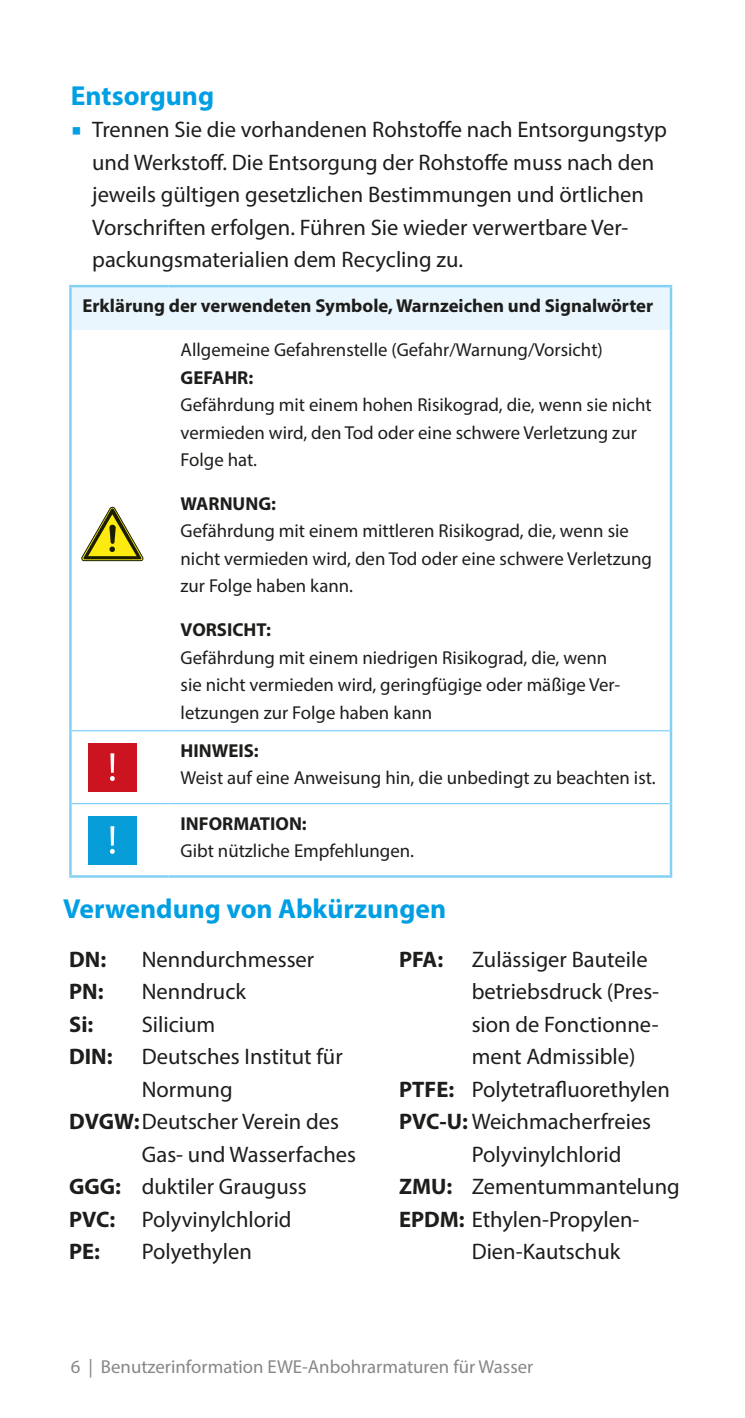
<style>
.page{position:relative;width:745px;height:1418px;background:#fff}
.page>*{position:absolute;margin:0;border:0;box-sizing:border-box;transform-origin:0 0}
.HL2_11_13pt{font:700 27.5px "Myriad Pro";color:#009fe3}
.Fließtext_9_13pt{font:22.5px/32.5px "Myriad Pro";color:#1d1d1b}
.Fließtext_9_13pt-2{font:700 22.5px "Myriad Pro";color:#1d1d1b}
.Tabelle_Copy_7_5_11p{font:18.75px/27.5px "Myriad Pro";color:#1d1d1b}
.Tabelle_Kopf_7_5_11p{font:700 18.75px "Myriad Pro";color:#1d1d1b}
.t1{font:18.75px "Myriad Pro";color:#878787}
.Tabelle_Copy_7_5_11p-2{font:700 18.75px "Myriad Pro";color:#1d1d1b}
.s1{font-weight:700}
</style>
<div class="page">
<div style="left:70px;top:286px;width:600px;height:44px;background:#eaf6fe"></div>
<hr style="left:69px;top:285px;width:99px;height:2px;background:#83d0f5">
<hr style="left:69px;top:287px;width:3px;height:43px;background:#83d0f5">
<hr style="left:168px;top:285px;width:503px;height:2px;background:#83d0f5">
<hr style="left:669px;top:287px;width:2px;height:43px;background:#83d0f5">
<hr style="left:69px;top:330px;width:3px;height:400px;background:#83d0f5">
<hr style="left:669px;top:330px;width:2px;height:400px;background:#83d0f5">
<hr style="left:69px;top:730px;width:3px;height:73px;background:#83d0f5">
<hr style="left:669px;top:730px;width:2px;height:73px;background:#83d0f5">
<hr style="left:69px;top:803px;width:3px;height:72px;background:#83d0f5">
<hr style="left:669px;top:803px;width:2px;height:72px;background:#83d0f5">
<hr style="left:69px;top:875px;width:99px;height:2px;background:#83d0f5">
<hr style="left:168px;top:875px;width:503px;height:2px;background:#83d0f5">
<hr style="left:72px;top:730px;width:96px;height:1px;background:#83d0f5">
<hr style="left:168px;top:730px;width:501px;height:1px;background:#83d0f5">
<hr style="left:72px;top:803px;width:96px;height:1px;background:#83d0f5">
<hr style="left:168px;top:803px;width:501px;height:1px;background:#83d0f5">
<svg style="left:81px;top:506px;width:62px;height:55px"></svg>
<div style="left:88px;top:742px;width:49px;height:49px;background:#cc1421"></div>
<svg style="left:110px;top:753px;width:4px;height:19px"></svg>
<svg style="left:110px;top:776px;width:5px;height:5px"></svg>
<div style="left:88px;top:815px;width:49px;height:49px;background:#069dd9"></div>
<svg style="left:110px;top:826px;width:4px;height:19px"></svg>
<svg style="left:110px;top:848px;width:5px;height:6px"></svg>
<p class="HL2_11_13pt" style="left:71px;top:78px;width:145px">Entsorgung</p>
<p class="Fließtext_9_13pt" style="left:92px;top:113px;width:576px">Trennen Sie die vorhandenen Rohstoffe nach Entsorgungstyp und Werkstoff. Die Entsorgung der Rohstoffe muss nach den jeweils gültigen gesetzlichen Bestimmungen und örtlichen Vorschriften erfolgen. Führen Sie wieder verwertbare Ver&shy;packungsmaterialien dem Recycling zu.</p>
<p class="Tabelle_Kopf_7_5_11p" style="left:82px;top:294px;width:572px">Erklärung der verwendeten Symbole, Warnzeichen und Signalwörter</p>
<p class="Tabelle_Copy_7_5_11p" style="left:180px;top:336px;width:423px">Allgemeine Gefahrenstelle (Gefahr/Warnung/Vorsicht)</p>
<p class="Tabelle_Copy_7_5_11p-2" style="left:180px;top:365px;width:74px">GEFAHR:</p>
<p class="Tabelle_Copy_7_5_11p" style="left:180px;top:391px;width:472px">Gefährdung mit einem hohen Risikograd, die, wenn sie nicht vermieden wird, den Tod oder eine schwere Verletzung zur<br>Folge hat.</p>
<p class="Tabelle_Copy_7_5_11p-2" style="left:180px;top:491px;width:97px">WARNUNG:</p>
<p class="Tabelle_Copy_7_5_11p" style="left:180px;top:517px;width:472px">Gefährdung mit einem mittleren Risikograd, die, wenn sie nicht vermieden wird, den Tod oder eine schwere Verletzung zur Folge haben kann.</p>
<p class="Tabelle_Copy_7_5_11p-2" style="left:180px;top:617px;width:92px">VORSICHT:</p>
<p class="Tabelle_Copy_7_5_11p" style="left:180px;top:643px;width:441px">Gefährdung mit einem niedrigen Risikograd, die, wenn sie nicht vermieden wird, geringfügige oder mäßige Ver&shy;letzungen zur Folge haben kann</p>
<p class="Tabelle_Copy_7_5_11p-2" style="left:180px;top:738px;width:80px">HINWEIS:</p>
<p class="Tabelle_Copy_7_5_11p" style="left:180px;top:764px;width:476px">Weist auf eine Anweisung hin, die unbedingt zu beachten ist.</p>
<p class="Tabelle_Copy_7_5_11p-2" style="left:180px;top:811px;width:128px">INFORMATION:</p>
<p class="Tabelle_Copy_7_5_11p" style="left:180px;top:837px;width:235px">Gibt nützliche Empfehlungen.</p>
<p class="HL2_11_13pt" style="left:63px;top:890px;width:384px">Verwendung von Abkürzungen</p>
<p class="Fließtext_9_13pt-2" style="left:69px;top:944px;width:39px">DN:</p>
<p class="Fließtext_9_13pt" style="left:142px;top:942px;width:174px">Nenndurchmesser</p>
<p class="Fließtext_9_13pt-2" style="left:69px;top:976px;width:36px">PN:</p>
<p class="Fließtext_9_13pt" style="left:142px;top:974px;width:106px">Nenndruck</p>
<p class="Fließtext_9_13pt-2" style="left:69px;top:1009px;width:26px">Si:</p>
<p class="Fließtext_9_13pt" style="left:142px;top:1007px;width:75px">Silicium</p>
<p class="Fließtext_9_13pt-2" style="left:69px;top:1041px;width:45px">DIN:</p>
<p class="Fließtext_9_13pt" style="left:142px;top:1039px;width:202px">Deutsches Institut für<br>Normung</p>
<p class="Fließtext_9_13pt" style="left:142px;top:1104px;width:216px;text-indent:-72px"><span class="s1">DVGW:</span>Deutscher Verein des<br>Gas- und Wasserfaches</p>
<p class="Fließtext_9_13pt" style="left:69px;top:1169px;width:239px"><span class="s1">GGG:</span> duktiler Grauguss</p>
<p class="Fließtext_9_13pt" style="left:69px;top:1202px;width:224px"><span class="s1">PVC:</span> Polyvinylchlorid</p>
<p class="Fließtext_9_13pt-2" style="left:69px;top:1236px;width:32px">PE:</p>
<p class="Fließtext_9_13pt" style="left:142px;top:1234px;width:112px">Polyethylen</p>
<p class="Fließtext_9_13pt-2" style="left:399px;top:944px;width:46px">PFA:</p>
<p class="Fließtext_9_13pt" style="left:471px;top:942px;width:189px">Zulässiger Bauteile betriebsdruck (Pres&shy;sion de Fonctionne&shy;ment Admissible)</p>
<p class="Fließtext_9_13pt" style="left:399px;top:1072px;width:272px"><span class="s1">PTFE:</span> Polytetrafluorethylen</p>
<p class="Fließtext_9_13pt" style="left:471px;top:1104px;width:181px;text-indent:-72px"><span class="s1">PVC-U:</span> Weichmacherfreies<br>Polyvinylchlorid</p>
<p class="Fließtext_9_13pt" style="left:399px;top:1169px;width:282px"><span class="s1">ZMU:</span> Zementummantelung</p>
<p class="Fließtext_9_13pt" style="left:471px;top:1202px;width:169px;text-indent:-72px"><span class="s1">EPDM:</span> Ethylen-Propylen-<br>Dien-Kautschuk</p>
<p class="t1" style="left:71px;top:1354px;width:463px">6 | Benutzerinformation EWE-Anbohrarmaturen für Wasser</p>
</div>
